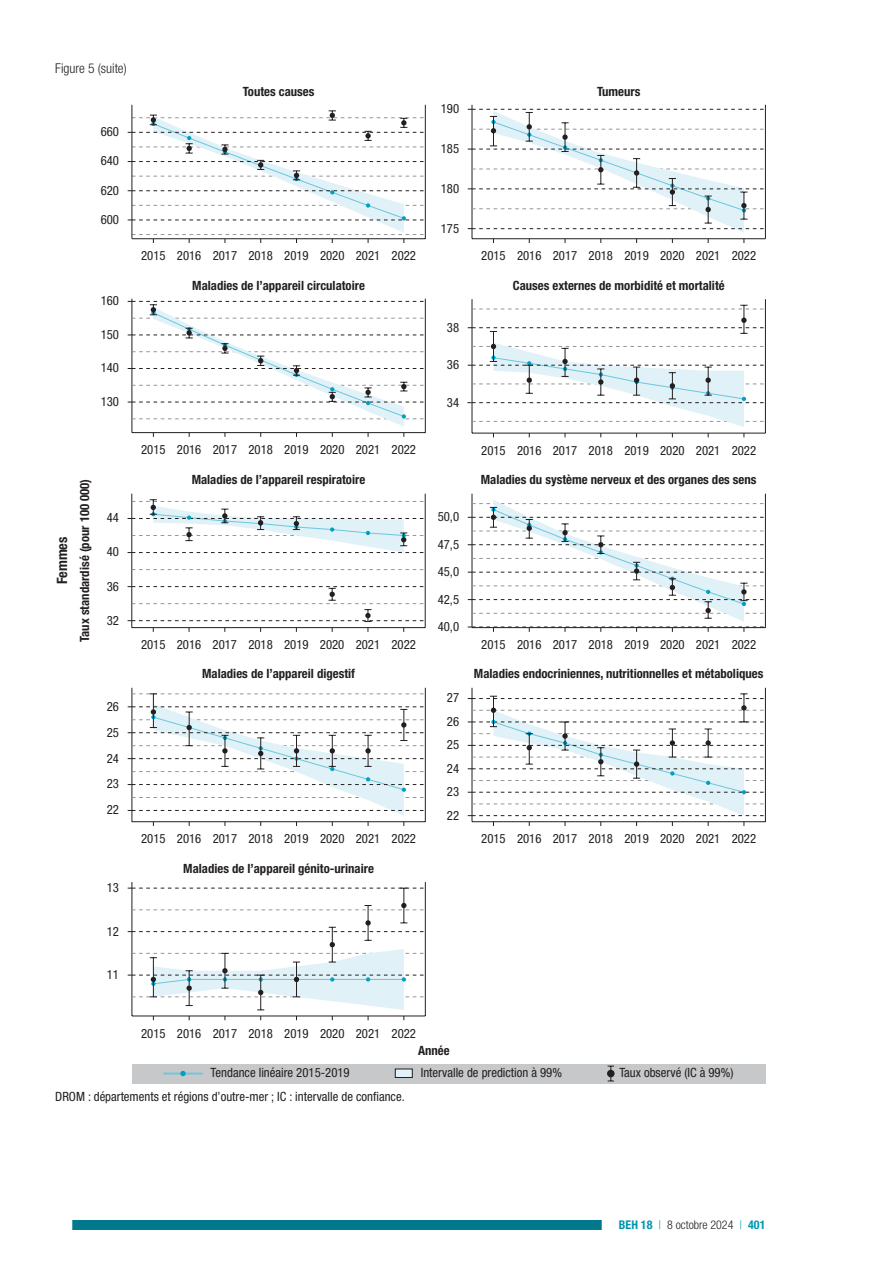
<style>
.page{position:relative;width:893px;height:1263px;background:#fff}
.page>*{position:absolute;margin:0;border:0;box-sizing:border-box;transform-origin:0 0}
.t1{font:700 condensed 14.25px "Helvetica Neue LT Std";color:#231f20}
.t2{font:300 condensed 13.5px "Helvetica Neue LT Std";color:#231f20}
.t3{font:condensed 12.75px "Helvetica Neue LT Std";color:#231f20}
.t4{font:700 condensed 12.75px "Helvetica Neue LT Std";color:#231f20}
.t5{font:300 condensed 12px "Helvetica Neue LT Std";color:#231f20}
.s1{font-weight:700;color:#0096ae}
.s2{color:#0096ae}
</style>
<div class="page">
<div style="left:55px;top:1220px;width:596px;height:10px;background:#00798d"></div>
<div style="left:38px;top:1218px;width:34px;height:13px;background:#fff"></div>
<div style="left:602px;top:1219px;width:181px;height:12px;background:#fff"></div>
<hr style="left:425px;top:105px;width:1px;height:134px;background:#231f20">
<hr style="left:472px;top:105px;width:1px;height:134px;background:#231f20">
<hr style="left:472px;top:238px;width:293px;height:1px;background:#231f20">
<svg style="left:128px;top:110px;width:297px;height:133px"></svg>
<svg style="left:468px;top:109px;width:297px;height:124px"></svg>
<hr style="left:132px;top:299px;width:1px;height:134px;background:#231f20">
<hr style="left:425px;top:299px;width:1px;height:134px;background:#231f20">
<hr style="left:132px;top:432px;width:293px;height:1px;background:#231f20">
<svg style="left:128px;top:301px;width:297px;height:125px"></svg>
<hr style="left:472px;top:299px;width:1px;height:134px;background:#231f20">
<hr style="left:765px;top:299px;width:1px;height:134px;background:#231f20">
<hr style="left:472px;top:433px;width:293px;height:1px;background:#231f20">
<hr style="left:493px;top:331px;width:1px;height:30px;background:#231f20">
<svg style="left:467px;top:343px;width:298px;height:84px"></svg>
<svg style="left:468px;top:305px;width:297px;height:29px"></svg>
<hr style="left:131px;top:494px;width:1px;height:134px;background:#231f20">
<hr style="left:425px;top:494px;width:1px;height:134px;background:#231f20">
<hr style="left:132px;top:627px;width:293px;height:1px;background:#231f20">
<hr style="left:472px;top:494px;width:1px;height:134px;background:#231f20">
<hr style="left:765px;top:494px;width:1px;height:134px;background:#231f20">
<svg style="left:132px;top:569px;width:18px;height:1px"></svg>
<svg style="left:153px;top:509px;width:315px;height:96px"></svg>
<svg style="left:468px;top:627px;width:297px;height:5px"></svg>
<svg style="left:468px;top:500px;width:297px;height:121px"></svg>
<svg style="left:128px;top:586px;width:297px;height:36px"></svg>
<svg style="left:128px;top:499px;width:297px;height:54px"></svg>
<hr style="left:425px;top:688px;width:1px;height:134px;background:#231f20">
<hr style="left:472px;top:688px;width:1px;height:134px;background:#231f20">
<hr style="left:765px;top:105px;width:1px;height:134px;background:#231f20">
<hr style="left:765px;top:688px;width:1px;height:134px;background:#231f20">
<hr style="left:472px;top:821px;width:293px;height:1px;background:#231f20">
<hr style="left:132px;top:821px;width:293px;height:1px;background:#231f20">
<hr style="left:132px;top:688px;width:1px;height:134px;background:#231f20">
<svg style="left:132px;top:693px;width:293px;height:2px"></svg>
<hr style="left:153px;top:694px;width:1px;height:33px;background:#231f20">
<svg style="left:128px;top:704px;width:297px;height:112px"></svg>
<svg style="left:468px;top:693px;width:297px;height:123px"></svg>
<hr style="left:132px;top:105px;width:1px;height:134px;background:#231f20">
<hr style="left:132px;top:882px;width:1px;height:134px;background:#231f20">
<hr style="left:425px;top:882px;width:1px;height:134px;background:#231f20">
<hr style="left:132px;top:1015px;width:293px;height:1px;background:#231f20">
<hr style="left:332px;top:927px;width:1px;height:35px;background:#231f20">
<hr style="left:368px;top:905px;width:1px;height:35px;background:#231f20">
<svg style="left:128px;top:888px;width:297px;height:1px"></svg>
<hr style="left:403px;top:888px;width:1px;height:35px;background:#231f20">
<svg style="left:128px;top:940px;width:297px;height:70px"></svg>
<svg style="left:128px;top:920px;width:297px;height:12px"></svg>
<svg style="left:132px;top:903px;width:293px;height:7px"></svg>
<div style="left:132px;top:1064px;width:633px;height:19px;background:#c7c8ca"></div>
<div style="left:395px;top:1069px;width:18px;height:9px;background:#e0f2f7;border:1px solid #231f20"></div>
<div style="left:607px;top:1070px;width:8px;height:7px;border:1px solid #231f20;border-radius:50%"></div>
<svg style="left:608px;top:1066px;width:6px;height:15px"></svg>
<hr style="left:164px;top:1072px;width:38px;height:2px;background:#6cc6de">
<svg style="left:180px;top:1071px;width:6px;height:5px"></svg>
<p class="t2" style="left:55px;top:61px;width:73px">Figure 5 (suite)</p>
<p class="t3" style="left:101px;top:124px;width:20px">660</p>
<p class="t3" style="left:101px;top:154px;width:20px">640</p>
<p class="t3" style="left:101px;top:183px;width:20px">620</p>
<p class="t3" style="left:101px;top:212px;width:20px">600</p>
<p class="t3" style="left:101px;top:293px;width:20px">160</p>
<p class="t3" style="left:101px;top:327px;width:20px">150</p>
<p class="t3" style="left:101px;top:361px;width:20px">140</p>
<p class="t3" style="left:101px;top:394px;width:20px">130</p>
<p class="t4" style="left:243px;top:83px;width:73px">Toutes causes</p>
<p class="t3" style="left:141px;top:248px;width:276px">2015 2016 2017 2018 2019 2020 2021 2022</p>
<p class="t4" style="left:192px;top:277px;width:174px">Maladies de l’appareil circulatoire</p>
<p class="t1" style="left:53px;top:584px;width:49px;rotate:-90deg">Femmes</p>
<p class="t4" style="left:77px;top:642px;width:164px;rotate:-90deg">Taux standardisé (pour 100 000)</p>
<p class="t3" style="left:107px;top:510px;width:14px">44</p>
<p class="t3" style="left:107px;top:545px;width:14px">40</p>
<p class="t3" style="left:107px;top:579px;width:14px">36</p>
<p class="t3" style="left:107px;top:613px;width:14px">32</p>
<p class="t3" style="left:107px;top:699px;width:14px">26</p>
<p class="t3" style="left:107px;top:725px;width:14px">25</p>
<p class="t3" style="left:107px;top:751px;width:14px">24</p>
<p class="t3" style="left:107px;top:777px;width:14px">23</p>
<p class="t3" style="left:107px;top:802px;width:14px">22</p>
<p class="t3" style="left:107px;top:880px;width:14px">13</p>
<p class="t3" style="left:107px;top:924px;width:14px">12</p>
<p class="t3" style="left:107px;top:967px;width:14px">11</p>
<p class="t3" style="left:141px;top:442px;width:276px">2015 2016 2017 2018 2019 2020 2021 2022</p>
<p class="t4" style="left:192px;top:472px;width:175px">Maladies de l’appareil respiratoire</p>
<p class="t3" style="left:141px;top:637px;width:276px">2015 2016 2017 2018 2019 2020 2021 2022</p>
<p class="t4" style="left:202px;top:666px;width:154px">Maladies de l’appareil digestif</p>
<p class="t3" style="left:141px;top:831px;width:276px">2015 2016 2017 2018 2019 2020 2021 2022</p>
<p class="t4" style="left:183px;top:860px;width:192px">Maladies de l’appareil génito-urinaire</p>
<p class="t3" style="left:441px;top:101px;width:20px">190</p>
<p class="t3" style="left:441px;top:141px;width:20px">185</p>
<p class="t3" style="left:441px;top:181px;width:20px">180</p>
<p class="t3" style="left:441px;top:221px;width:20px">175</p>
<p class="t3" style="left:447px;top:320px;width:14px">38</p>
<p class="t3" style="left:447px;top:357px;width:14px">36</p>
<p class="t3" style="left:447px;top:395px;width:14px">34</p>
<p class="t3" style="left:438px;top:509px;width:23px">50,0</p>
<p class="t3" style="left:438px;top:537px;width:23px">47,5</p>
<p class="t3" style="left:438px;top:564px;width:23px">45,0</p>
<p class="t3" style="left:438px;top:592px;width:23px">42,5</p>
<p class="t3" style="left:438px;top:619px;width:23px">40,0</p>
<p class="t3" style="left:447px;top:691px;width:14px">27</p>
<p class="t3" style="left:447px;top:714px;width:14px">26</p>
<p class="t3" style="left:447px;top:737px;width:14px">25</p>
<p class="t3" style="left:447px;top:761px;width:14px">24</p>
<p class="t3" style="left:447px;top:784px;width:14px">23</p>
<p class="t3" style="left:447px;top:808px;width:14px">22</p>
<p class="t4" style="left:597px;top:83px;width:45px">Tumeurs</p>
<p class="t3" style="left:481px;top:248px;width:276px">2015 2016 2017 2018 2019 2020 2021 2022</p>
<p class="t4" style="left:513px;top:277px;width:213px">Causes externes de morbidité et mortalité</p>
<p class="t3" style="left:481px;top:443px;width:276px">2015 2016 2017 2018 2019 2020 2021 2022</p>
<p class="t4" style="left:481px;top:472px;width:277px">Maladies du système nerveux et des organes des sens</p>
<p class="t3" style="left:481px;top:637px;width:276px">2015 2016 2017 2018 2019 2020 2021 2022</p>
<p class="t4" style="left:474px;top:666px;width:291px">Maladies endocriniennes, nutritionnelles et métaboliques</p>
<p class="t3" style="left:481px;top:831px;width:276px">2015 2016 2017 2018 2019 2020 2021 2022</p>
<p class="t3" style="left:141px;top:1026px;width:276px">2015 2016 2017 2018 2019 2020 2021 2022</p>
<p class="t4" style="left:418px;top:1043px;width:33px">Année</p>
<p class="t3" style="left:211px;top:1065px;width:141px">Tendance linéaire 2015-2019</p>
<p class="t3" style="left:421px;top:1065px;width:143px">Intervalle de prediction à 99%</p>
<p class="t3" style="left:619px;top:1065px;width:116px">Taux observé (IC à 99%)</p>
<p class="t3" style="left:55px;top:1089px;width:351px">DROM : départements et régions d’outre-mer ; IC : intervalle de confiance.</p>
<p class="t5" style="left:619px;top:1218px;width:148px"><span class="s1">BEH 18</span> <span class="s2">|</span> 8 octobre 2024 <span class="s2">|</span> <span class="s1">401</span></p>
</div>
